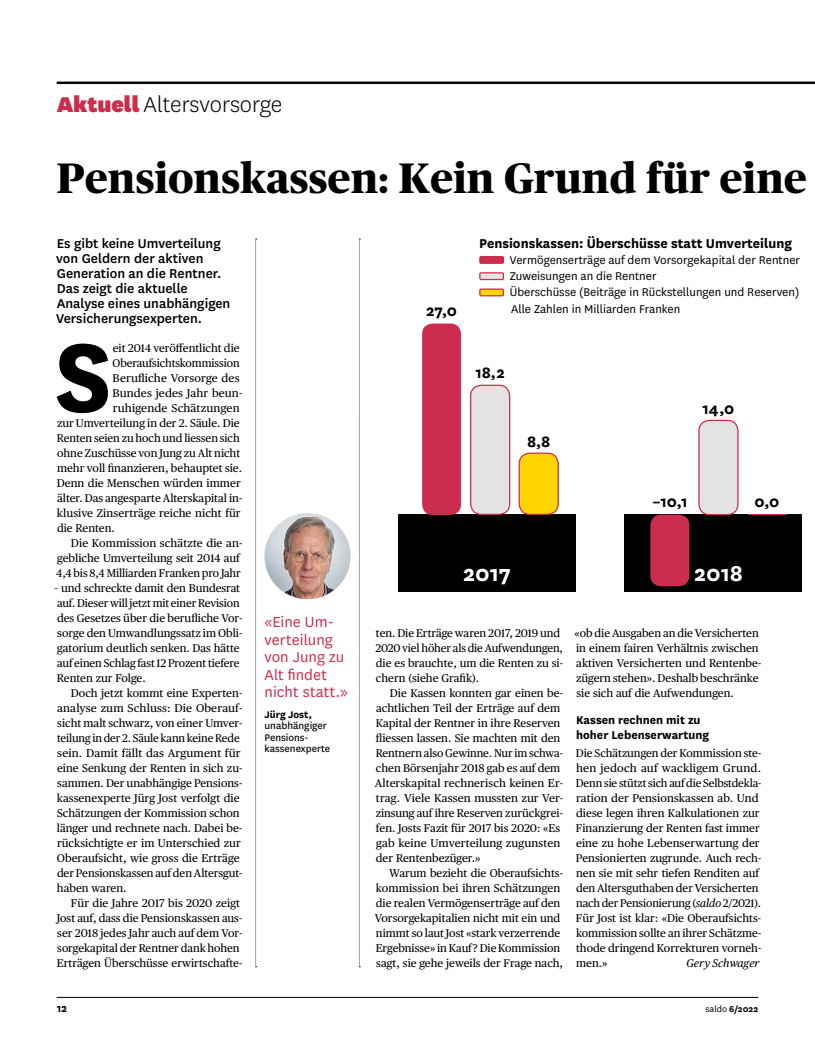
<style>
.page{position:relative;width:815px;height:1053px;background:#fff}
.page>*{position:absolute;margin:0;border:0;box-sizing:border-box;transform-origin:0 0}
.t1{font:700 113.12px "National";color:#000}
.t2{font:800 42.5px "Publico Headline";letter-spacing:.01em;color:#000}
.t3{font:300 25px "National";color:#000}
.t4{font:700 25px "National";color:#fff}
.t5{font:700 17.5px "National";color:#000}
.t6{font:16.88px/17.5px "National";letter-spacing:.005em;color:#cd2d4d}
.t7{font:500 15px/15px "National";color:#000}
.t8{font:700 15px "National";color:#000}
.t9{font:13.12px/16.2px "National";color:#000}
.t10{font:700 13.12px/15px "National";color:#000}
.t11{font:700 12.5px "National";color:#000}
.t12{font:11.25px/15px "Publico Text";color:#000}
.t13{font:11.25px/11.6px "National";color:#000}
.t14{font:italic 11.25px "Publico Text";color:#000}
.t15{font:700 11.25px "National";color:#000}
.t16{font:700 10px "National";color:#000}
.s1{font-weight:900;color:#cd2d4d}
.s2{font-style:italic}
.s3{font-weight:400}
</style>
<div class="page">
<hr style="left:57px;top:997px;width:701px;height:1px;background:#000">
<hr style="left:57px;top:81px;width:758px;height:3px;background:#000">
<div style="left:399px;top:514px;width:177px;height:78px;background:#000"></div>
<div style="left:422px;top:323px;width:39px;height:192px;background:#cd2d4d;border-radius:11px"></div>
<div style="left:471px;top:385px;width:39px;height:129px;background:#e3e3e3;border-radius:11px"></div>
<div style="left:470px;top:384px;width:40px;height:131px;border:1px solid #cd2d4d;border-radius:11px"></div>
<div style="left:519px;top:453px;width:39px;height:61px;background:#ffd400;border-radius:11px"></div>
<div style="left:519px;top:452px;width:40px;height:63px;border:1px solid #cd2d4d;border-radius:11px"></div>
<div style="left:625px;top:514px;width:177px;height:78px;background:#000"></div>
<div style="left:650px;top:514px;width:39px;height:72px;background:#cd2d4d;border-radius:11px"></div>
<div style="left:699px;top:420px;width:39px;height:94px;background:#e3e3e3;border-radius:11px"></div>
<div style="left:698px;top:419px;width:41px;height:96px;border:1px solid #cd2d4d;border-radius:11px"></div>
<svg style="left:359px;top:239px;width:1px;height:728px"></svg>
<svg style="left:255px;top:239px;width:2px;height:728px"></svg>
<img style="left:265px;top:513px;width:85px;height:86px;border-radius:43px">
<div style="left:480px;top:256px;width:23px;height:7px;background:#cd2d4d"></div>
<div style="left:479px;top:256px;width:25px;height:8px;border:1px solid #cd2d4d"></div>
<div style="left:480px;top:273px;width:23px;height:6px;background:#e3e3e3"></div>
<div style="left:479px;top:272px;width:25px;height:8px;border:1px solid #cd2d4d"></div>
<div style="left:480px;top:289px;width:23px;height:7px;background:#ffd400"></div>
<div style="left:479px;top:288px;width:25px;height:8px;border:1px solid #cd2d4d"></div>
<h3 class="t3" style="left:57px;top:88px;width:227px"><span class="s1">Aktuell</span> Altersvorsorge</h3>
<h2 class="t2" style="left:57px;top:147px;width:752px">Pensionskassen: Kein Grund für eine</h2>
<h3 class="t7" style="left:56px;top:235px;width:176px">Es gibt keine Umverteilung von Geldern der aktiven<br>Generation an die Rentner.<br>Das zeigt die aktuelle<br>Analyse eines unabhängigen<br>Versicherungsexperten.</h3>
<h1 class="t1" style="left:54px;top:297px;width:60px">S</h1>
<p class="t12" style="left:113px;top:339px;width:128px">eit 2014 veröffentlicht die</p>
<p class="t12" style="left:113px;top:354px;width:129px">Oberaufsichtskommission</p>
<p class="t12" style="left:113px;top:369px;width:129px">Berufliche Vorsorge des</p>
<p class="t12" style="left:113px;top:384px;width:131px">Bundes jedes Jahr beun-</p>
<p class="t12" style="left:113px;top:399px;width:128px">ruhigende Schätzungen</p>
<p class="t12" style="left:57px;top:414px;width:184px">zur Umverteilung in der 2. Säule. Die</p>
<p class="t12" style="left:57px;top:429px;width:184px">Renten seien zu hoch und liessen sich</p>
<p class="t12" style="left:57px;top:444px;width:185px">ohne Zuschüsse von Jung zu Alt nicht</p>
<p class="t12" style="left:57px;top:459px;width:187px">mehr voll finanzieren, behauptet sie.</p>
<p class="t12" style="left:57px;top:474px;width:185px">Denn die Menschen würden immer</p>
<p class="t12" style="left:57px;top:489px;width:187px">älter. Das angesparte Alterskapital in-</p>
<p class="t12" style="left:57px;top:504px;width:185px">klusive Zinserträge reiche nicht für</p>
<p class="t12" style="left:57px;top:519px;width:59px">die Renten.</p>
<p class="t12" style="left:71px;top:534px;width:173px">Die Kommission schätzte die an-</p>
<p class="t12" style="left:57px;top:549px;width:184px">gebliche Umverteilung seit 2014 auf</p>
<p class="t12" style="left:56px;top:564px;width:186px">4,4 bis 8,4 Milliarden Franken pro Jahr</p>
<p class="t12" style="left:54px;top:579px;width:190px">– und schreckte damit den Bundesrat auf. Dieser will jetzt mit einer Revision des Gesetzes über die berufliche Vor&shy;sorge den Umwandlungssatz im Obli&shy;gatorium deutlich senken. Das hätte auf einen Schlag fast 12 Prozent tiefere Renten zur Folge.</p>
<p class="t12" style="left:57px;top:684px;width:187px;text-indent:14px">Doch jetzt kommt eine Experten&shy;analyse zum Schluss: Die Oberauf&shy;sicht malt schwarz, von einer Umver&shy;teilung in der 2. Säule kann keine Rede sein. Damit fällt das Argument für eine Senkung der Renten in sich zu&shy;sammen. Der unabhängige Pensions&shy;kassenexperte Jürg Jost verfolgt die Schätzungen der Kommission schon länger und rechnete nach. Dabei be&shy;rücksichtigte er im Unterschied zur Oberaufsicht, wie gross die Erträge der Pensionskassen auf den Altersgut&shy;haben waren.</p>
<p class="t12" style="left:57px;top:894px;width:187px;text-indent:14px">Für die Jahre 2017 bis 2020 zeigt Jost auf, dass die Pensionskassen aus&shy;ser 2018 jedes Jahr auch auf dem Vor&shy;sorgekapital der Rentner dank hohen Erträgen Überschüsse erwirtschafte-</p>
<h3 class="t6" style="left:265px;top:612px;width:85px">«Eine Um&shy;verteilung von Jung zu<br>Alt findet nicht statt.»</h3>
<p class="t15" style="left:265px;top:706px;width:49px">Jürg Jost,</p>
<p class="t13" style="left:265px;top:719px;width:67px">unabhängiger<br>Pensions&shy;kassenexperte</p>
<h3 class="t5" style="left:426px;top:298px;width:33px">27,0</h3>
<h3 class="t8" style="left:479px;top:232px;width:314px">Pensionskassen: Überschüsse statt Umverteilung</h3>
<p class="t9" style="left:510px;top:251px;width:292px">Vermögenserträge auf dem Vorsorgekapital der Rentner Zuweisungen an die Rentner<br>Überschüsse (Beiträge in Rückstellungen und Reserven)<br>Alle Zahlen in Milliarden Franken</p>
<h3 class="t5" style="left:475px;top:360px;width:31px">18,2</h3>
<h3 class="t5" style="left:527px;top:429px;width:25px">8,8</h3>
<h3 class="t5" style="left:703px;top:396px;width:33px">14,0</h3>
<h3 class="t5" style="left:652px;top:489px;width:37px">–10,1</h3>
<h3 class="t5" style="left:755px;top:489px;width:26px">0,0</h3>
<h3 class="t4" style="left:463px;top:556px;width:49px">2017</h3>
<h3 class="t4" style="left:694px;top:556px;width:50px">2018</h3>
<p class="t12" style="left:375px;top:624px;width:189px">ten. Die Erträge waren 2017, 2019 und 2020 viel höher als die Aufwendungen, die es brauchte, um die Renten zu si&shy;chern (siehe Grafik).</p>
<p class="t12" style="left:375px;top:684px;width:190px;text-indent:15px">Die Kassen konnten gar einen be&shy;achtlichen Teil der Erträge auf dem Kapital der Rentner in ihre Reserven fliessen lassen. Sie machten mit den Rentnern also Gewinne. Nur im schwa&shy;chen Börsenjahr 2018 gab es auf dem Alterskapital rechnerisch keinen Er&shy;trag. Viele Kassen mussten zur Ver&shy;zinsung auf ihre Reserven zurückgrei&shy;fen. Josts Fazit für 2017 bis 2020: «Es gab keine Umverteilung zugunsten der Rentenbezüger.»</p>
<p class="t12" style="left:375px;top:864px;width:190px;text-indent:14px">Warum bezieht die Oberaufsichts&shy;kommission bei ihren Schätzungen die realen Vermögenserträge auf den Vorsorgekapitalien nicht mit ein und nimmt so laut Jost «stark verzerrende Ergebnisse» in Kauf? Die Kommission sagt, sie gehe jeweils der Frage nach,</p>
<p class="t12" style="left:575px;top:624px;width:188px">«ob die Ausgaben an die Versicherten in einem fairen Verhältnis zwischen aktiven Versicherten und Rentenbe&shy;zügern stehen». Deshalb beschränke sie sich auf die Aufwendungen.</p>
<p class="t10" style="left:576px;top:712px;width:135px">Kassen rechnen mit zu hoher Lebenserwartung</p>
<p class="t12" style="left:576px;top:744px;width:187px">Die Schätzungen der Kommission ste&shy;hen jedoch auf wackligem Grund.<br>Denn sie stützt sich auf die Selbstdekla&shy;ration der Pensionskassen ab. Und diese legen ihren Kalkulationen zur Finanzierung der Renten fast immer eine zu hohe Lebenserwartung der Pensionierten zugrunde. Auch rech&shy;nen sie mit sehr tiefen Renditen auf den Altersguthaben der Versicherten nach der Pensionierung (<span class="s2">saldo</span> 2/2021).<br>Für Jost ist klar: «Die Oberaufsichts&shy;kommission sollte an ihrer Schätzme&shy;thode dringend Korrekturen vorneh&shy;men.»</p>
<p class="t14" style="left:686px;top:954px;width:75px">Gery Schwager</p>
<p class="t11" style="left:57px;top:999px;width:12px">12</p>
<p class="t16" style="left:705px;top:1002px;width:54px"><span class="s3">saldo</span> 6/2022</p>
</div>
